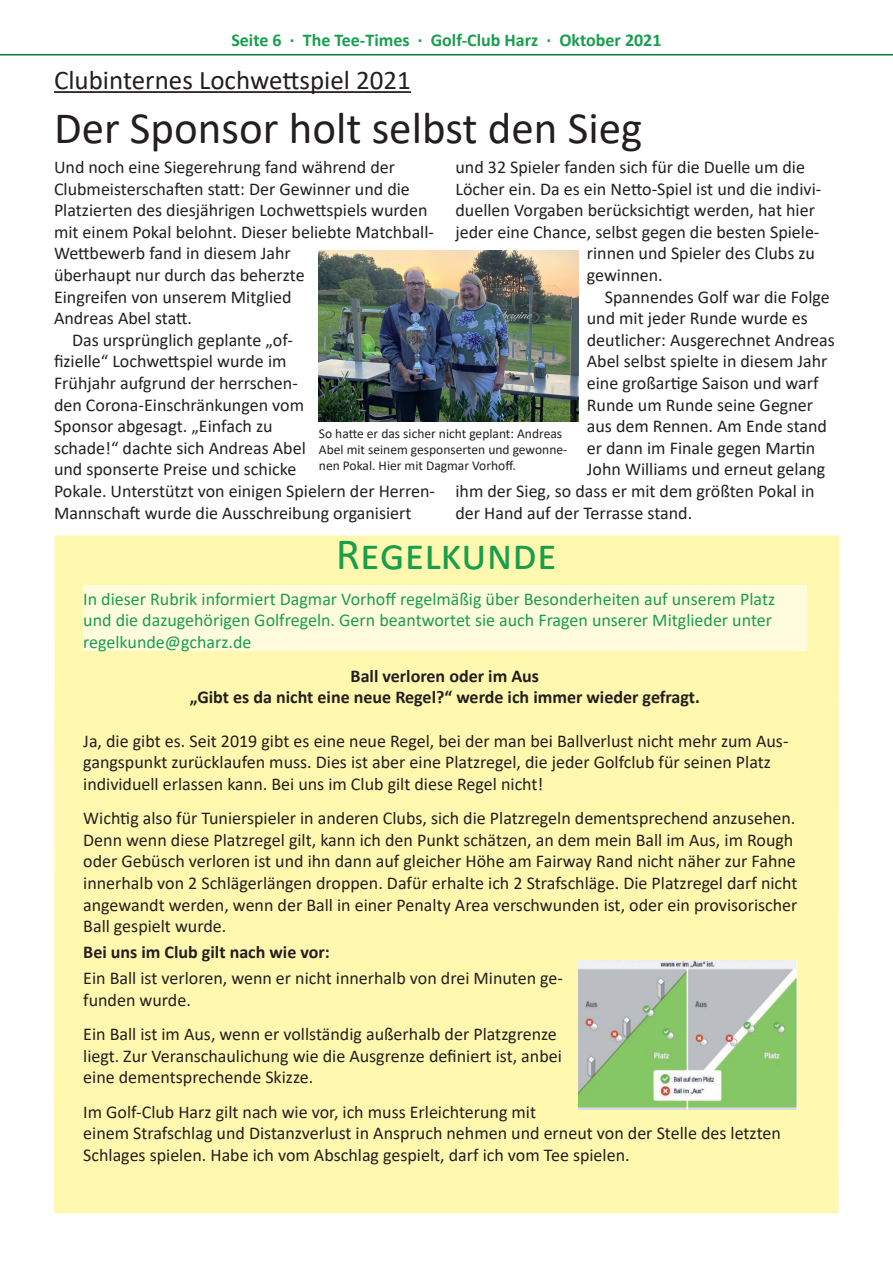
<style>
.page{position:relative;width:893px;height:1263px;background:#fff}
.page>*{position:absolute;margin:0;border:0;box-sizing:border-box;transform-origin:0 0}
.t1{font:45px "Calibri";color:#231f20}
.t2{font:45px "Calibri";color:#189f4d}
.t3{font:27px "Calibri";color:#231f20}
.t4{font:18px/21.6px "Calibri";color:#231f20}
.t5{font:18px/21.6px "Calibri";color:#189f4d}
.t6{font:700 18px/21.6px "Calibri";color:#231f20;text-align:center}
.t7{font:700 18px "Calibri";color:#189f4d}
.t8{font:13.5px/16.2px "Calibri";color:#231f20}
</style>
<div class="page">
<hr style="left:0;top:54px;width:893px;height:2px;background:#18733a">
<div style="left:54px;top:535px;width:785px;height:678px;background:#fff8ae"></div>
<div style="left:335px;top:537px;width:223px;height:41px;background:#fff8ae"></div>
<div style="left:83px;top:585px;width:723px;height:66px;background:#fffcdd"></div>
<img style="left:578px;top:960px;width:219px;height:150px">
<hr style="left:54px;top:91px;width:357px;height:2px;background:#231f20">
<img style="left:319px;top:251px;width:259px;height:171px">
<p class="t7" style="left:231px;top:27px;width:432px">Seite 6 · The Tee-Times · Golf-Club Harz · Oktober 2021</p>
<h2 class="t3" style="left:54px;top:61px;width:358px">Clubinternes Lochwettspiel 2021</h2>
<h1 class="t1" style="left:54px;top:97px;width:590px">Der Sponsor holt selbst den Sieg</h1>
<p class="t4" style="left:54px;top:156px;width:343px">Und noch eine Siegerehrung fand während der</p>
<p class="t4" style="left:54px;top:177px;width:357px">Clubmeisterschaften statt: Der Gewinner und die</p>
<p class="t4" style="left:54px;top:199px;width:375px">Platzierten des diesjährigen Lochwettspiels wurden</p>
<p class="t4" style="left:54px;top:221px;width:382px">mit einem Pokal belohnt. Dieser beliebte Matchball-</p>
<p class="t4" style="left:54px;top:242px;width:238px">Wettbewerb fand in diesem Jahr</p>
<p class="t4" style="left:54px;top:264px;width:252px">überhaupt nur durch das beherzte</p>
<p class="t4" style="left:54px;top:285px;width:239px">Eingreifen von unserem Mitglied</p>
<p class="t4" style="left:54px;top:307px;width:140px">Andreas Abel statt.</p>
<p class="t4" style="left:72px;top:329px;width:222px">Das ursprünglich geplante „of-</p>
<p class="t4" style="left:54px;top:350px;width:234px">fizielle“ Lochwettspiel wurde im</p>
<p class="t4" style="left:54px;top:372px;width:245px">Frühjahr aufgrund der herrschen-</p>
<p class="t4" style="left:54px;top:393px;width:252px">den Corona-Einschränkungen vom</p>
<p class="t4" style="left:54px;top:415px;width:220px">Sponsor abgesagt. „Einfach zu</p>
<p class="t4" style="left:54px;top:437px;width:253px">schade!“ dachte sich Andreas Abel</p>
<p class="t4" style="left:54px;top:458px;width:244px">und sponserte Preise und schicke</p>
<p class="t4" style="left:54px;top:480px;width:383px">Pokale. Unterstützt von einigen Spielern der Herren-</p>
<p class="t4" style="left:54px;top:501px;width:359px">Mannschaft wurde die Ausschreibung organisiert</p>
<p class="t4" style="left:455px;top:156px;width:351px">und 32 Spieler fanden sich für die Duelle um die</p>
<p class="t4" style="left:455px;top:177px;width:367px">Löcher ein. Da es ein Netto-Spiel ist und die indivi-</p>
<p class="t4" style="left:455px;top:199px;width:361px">duellen Vorgaben berücksichtigt werden, hat hier</p>
<p class="t4" style="left:455px;top:221px;width:365px">jeder eine Chance, selbst gegen die besten Spiele-</p>
<p class="t4" style="left:587px;top:242px;width:230px">rinnen und Spieler des Clubs zu</p>
<p class="t4" style="left:587px;top:264px;width:78px">gewinnen.</p>
<p class="t4" style="left:605px;top:285px;width:226px">Spannendes Golf war die Folge</p>
<p class="t4" style="left:587px;top:307px;width:223px">und mit jeder Runde wurde es</p>
<p class="t4" style="left:587px;top:329px;width:250px">deutlicher: Ausgerechnet Andreas</p>
<p class="t4" style="left:587px;top:350px;width:242px">Abel selbst spielte in diesem Jahr</p>
<p class="t4" style="left:587px;top:372px;width:233px">eine großartige Saison und warf</p>
<p class="t4" style="left:587px;top:393px;width:228px">Runde um Runde seine Gegner</p>
<p class="t4" style="left:587px;top:415px;width:242px">aus dem Rennen. Am Ende stand</p>
<p class="t4" style="left:587px;top:437px;width:230px">er dann im Finale gegen Martin</p>
<p class="t4" style="left:587px;top:458px;width:240px">John Williams und erneut gelang</p>
<p class="t4" style="left:455px;top:480px;width:361px">ihm der Sieg, so dass er mit dem größten Pokal in</p>
<p class="t4" style="left:455px;top:501px;width:238px">der Hand auf der Terrasse stand.</p>
<p class="t8" style="left:319px;top:425px;width:250px">So hatte er das sicher nicht geplant: Andreas<br>Abel mit seinem gesponserten und gewonne&shy;nen Pokal. Hier mit Dagmar Vorhoff.</p>
<h1 class="t2" style="left:336px;top:523px;width:223px">Regelkunde</h1>
<p class="t5" style="left:83px;top:587px;width:693px">In dieser Rubrik informiert Dagmar Vorhoff regelmäßig über Besonderheiten auf unserem Platz und die dazugehörigen Golfregeln. Gern beantwortet sie auch Fragen unserer Mitglieder unter regelkunde@gcharz.de</p>
<p class="t6" style="left:190px;top:665px;width:512px">Ball verloren oder im Aus<br>„Gibt es da nicht eine neue Regel?“ werde ich immer wieder gefragt.</p>
<p class="t4" style="left:83px;top:729px;width:707px">Ja, die gibt es. Seit 2019 gibt es eine neue Regel, bei der man bei Ballverlust nicht mehr zum Aus&shy;gangspunkt zurücklaufen muss. Dies ist aber eine Platzregel, die jeder Golfclub für seinen Platz individuell erlassen kann. Bei uns im Club gilt diese Regel nicht!</p>
<p class="t4" style="left:83px;top:807px;width:716px">Wichtig also für Tunierspieler in anderen Clubs, sich die Platzregeln dementsprechend anzusehen.<br>Denn wenn diese Platzregel gilt, kann ich den Punkt schätzen, an dem mein Ball im Aus, im Rough oder Gebüsch verloren ist und ihn dann auf gleicher Höhe am Fairway Rand nicht näher zur Fahne innerhalb von 2 Schlägerlängen droppen. Dafür erhalte ich 2 Strafschläge. Die Platzregel darf nicht angewandt werden, wenn der Ball in einer Penalty Area verschwunden ist, oder ein provisorischer Ball gespielt wurde.</p>
<p class="t6" style="left:83px;top:941px;width:248px">Bei uns im Club gilt nach wie vor:</p>
<p class="t4" style="left:83px;top:967px;width:481px">Ein Ball ist verloren, wenn er nicht innerhalb von drei Minuten ge&shy;funden wurde.</p>
<p class="t4" style="left:83px;top:1023px;width:480px">Ein Ball ist im Aus, wenn er vollständig außerhalb der Platzgrenze liegt. Zur Veranschaulichung wie die Ausgrenze definiert ist, anbei eine dementsprechende Skizze.</p>
<p class="t4" style="left:83px;top:1100px;width:699px">Im Golf-Club Harz gilt nach wie vor, ich muss Erleichterung mit<br>einem Strafschlag und Distanzverlust in Anspruch nehmen und erneut von der Stelle des letzten<br>Schlages spielen. Habe ich vom Abschlag gespielt, darf ich vom Tee spielen.</p>
</div>
